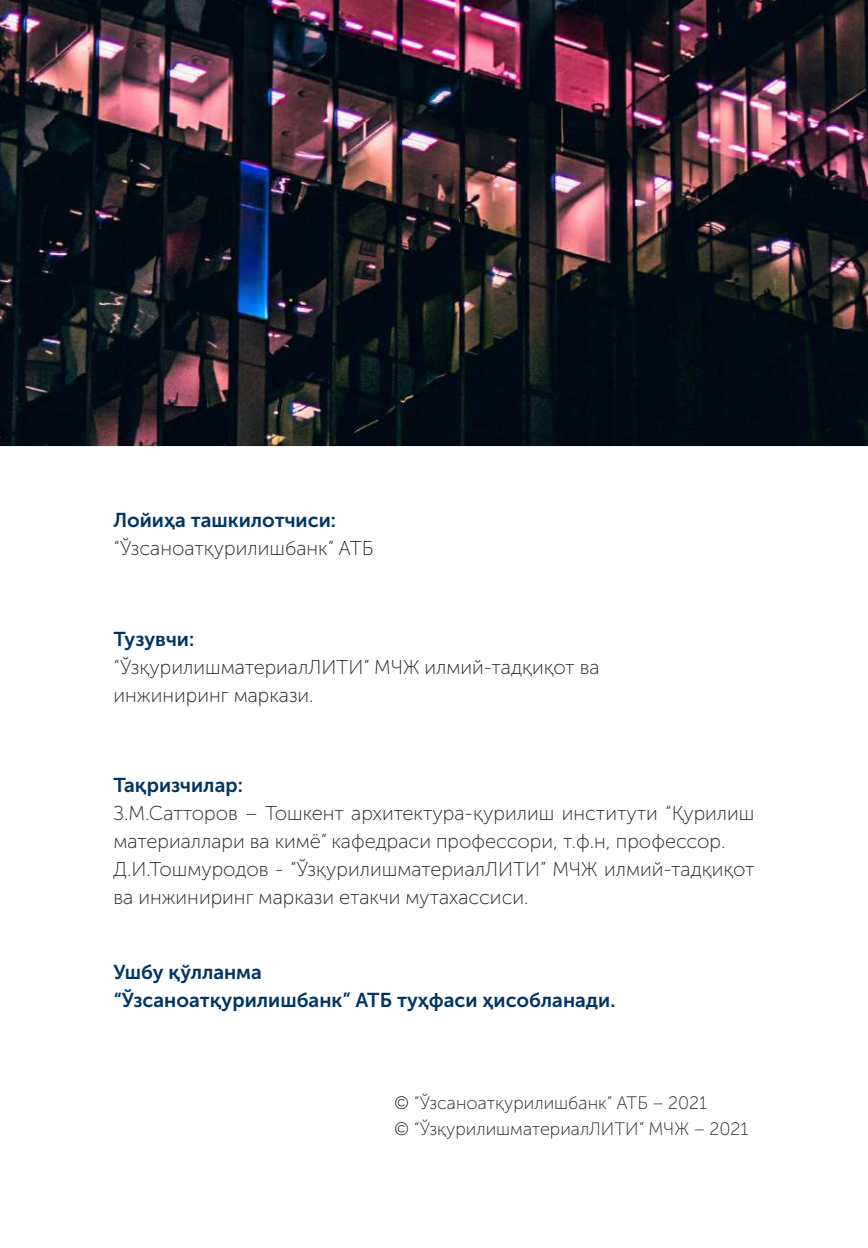
<style>
.page{position:relative;width:868px;height:1248px;background:#fff}
.page>*{position:absolute;margin:0;border:0;box-sizing:border-box;transform-origin:0 0}
.t1{font:20px/28px "Museo Sans Cyrl 100";color:#231f20}
.t2{font:20px/28px "Museo Sans Cyrl 700";color:#003562}
.t3{font:18px/26px "Museo Sans Cyrl 100";color:#231f20}
</style>
<div class="page">
<img style="left:0;top:0;width:867px;height:446px">
<p class="t2" style="left:113px;top:506px;width:224px">Лойиҳа ташкилотчиси:</p>
<p class="t1" style="left:113px;top:534px;width:261px">“Ўзсаноатқурилишбанк” АТБ</p>
<p class="t2" style="left:113px;top:624px;width:82px">Тузувчи:</p>
<p class="t1" style="left:113px;top:653px;width:487px">“ЎзқурилишматериалЛИТИ” МЧЖ илмий-тадқиқот ва инжиниринг маркази.</p>
<p class="t2" style="left:113px;top:771px;width:131px">Тақризчилар:</p>
<p class="t1" style="left:113px;top:799px;width:642px">З.М.Сатторов – Тошкент архитектура-қурилиш институти “Қурилиш материаллари ва кимё” кафедраси профессори, т.ф.н, профессор.<br>Д.И.Тошмуродов - “ЎзқурилишматериалЛИТИ” МЧЖ илмий-тадқиқот ва инжиниринг маркази етакчи мутахассиси.</p>
<p class="t2" style="left:113px;top:958px;width:503px">Ушбу қўлланма<br>“Ўзсаноатқурилишбанк” АТБ туҳфаси ҳисобланади.</p>
<p class="t3" style="left:394px;top:1089px;width:356px">© “Ўзсаноатқурилишбанк” АТБ – 2021<br>© “ЎзқурилишматериалЛИТИ” МЧЖ – 2021</p>
</div>
